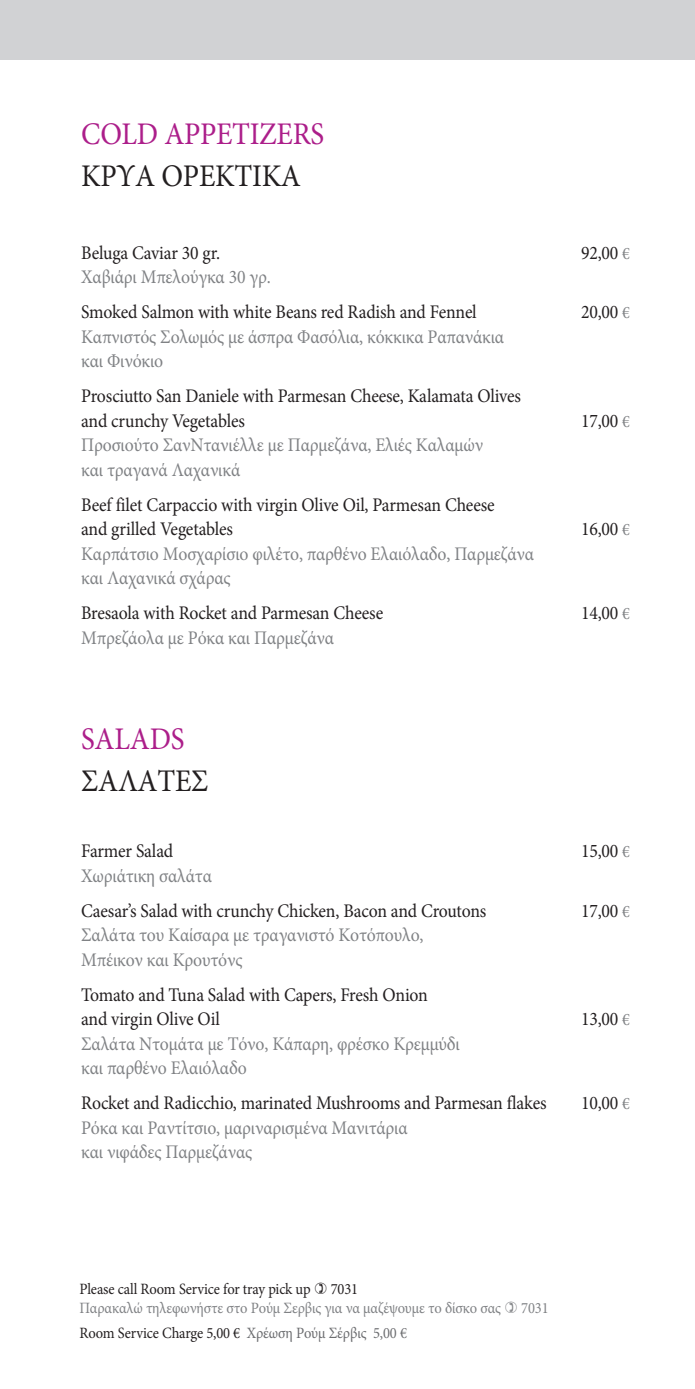
<style>
.page{position:relative;width:695px;height:1389px;background:#fff}
.page>*{position:absolute;margin:0;border:0;box-sizing:border-box;transform-origin:0 0}
.t1{font:31.5px "Minion Pro";letter-spacing:-.01em;color:#ac1e8a;scale:.92 1}
.t2{font:31.5px "Minion Pro";letter-spacing:-.01em;color:#231f20;scale:.92 1}
.t3{font:19.25px/24.5px "Minion Pro";letter-spacing:-.01em;color:#231f20;scale:.92 1}
.t4{font:19.25px/24.5px "Minion Pro";letter-spacing:-.01em;color:#808285;scale:.92 1}
.t5{font:15.75px "Minion Pro";letter-spacing:-.01em;color:#231f20;scale:.92 1}
.t6{font:15.75px "Minion Pro";letter-spacing:-.01em;color:#808285;scale:.92 1}
.s1{font-size:17.5px;color:#808285}
.s2{color:#6c6d70}
</style>
<div class="page">
<div style="left:0;top:0;width:694px;height:60px;background:#d1d2d4"></div>
<h1 class="t1" style="left:81px;top:122px;width:265px">COLD APPetIZeRs</h1>
<h1 class="t2" style="left:81px;top:164px;width:240px">ΚΡΥΑ ΟΡΕΚΤΙΚΑ</h1>
<p class="t3" style="left:81px;top:242px;width:152px">Beluga Caviar 30 gr.</p>
<p class="t3" style="left:581px;top:242px;width:55px">92,00 <span class="s1">€</span></p>
<p class="t4" style="left:81px;top:267px;width:207px">Χαβιάρι Μπελούγκα 30 γρ.</p>
<p class="t3" style="left:81px;top:302px;width:431px">smoked salmon with white Beans red Radish and Fennel</p>
<p class="t3" style="left:581px;top:302px;width:55px">20,00 <span class="s1">€</span></p>
<p class="t4" style="left:81px;top:326px;width:461px">Καπνιστός Σολωμός με άσπρα Φασόλια, κόκκικα Ραπανάκια και Φινόκιο</p>
<p class="t3" style="left:81px;top:386px;width:479px">Prosciutto san Daniele with Parmesan Cheese, Kalamata Olives and crunchy Vegetables</p>
<p class="t3" style="left:581px;top:410px;width:55px">17,00 <span class="s1">€</span></p>
<p class="t4" style="left:81px;top:435px;width:438px">Προσιούτο ΣανΝτανιέλλε με Παρμεζάνα, Ελιές Καλαμών και τραγανά Λαχανικά</p>
<p class="t3" style="left:81px;top:494px;width:451px">Beef filet Carpaccio with virgin Olive Oil, Parmesan Cheese and grilled Vegetables</p>
<p class="t3" style="left:581px;top:519px;width:55px">16,00 <span class="s1">€</span></p>
<p class="t4" style="left:81px;top:543px;width:493px">Καρπάτσιο Μοσχαρίσιο φιλέτο, παρθένο Ελαιόλαδο, Παρμεζάνα και Λαχανικά σχάρας</p>
<p class="t3" style="left:81px;top:603px;width:330px">Bresaola with Rocket and Parmesan Cheese</p>
<p class="t3" style="left:581px;top:603px;width:55px">14,00 <span class="s1">€</span></p>
<p class="t4" style="left:81px;top:627px;width:276px">Μπρεζάολα με Ρόκα και Παρμεζάνα</p>
<h1 class="t1" style="left:81px;top:727px;width:114px">sALADs</h1>
<h1 class="t2" style="left:81px;top:769px;width:140px">ΣΑΛΑΤΕΣ</h1>
<p class="t3" style="left:81px;top:841px;width:102px">Farmer salad</p>
<p class="t3" style="left:581px;top:841px;width:55px">15,00 <span class="s1">€</span></p>
<p class="t4" style="left:81px;top:865px;width:144px">Χωριάτικη σαλάτα</p>
<p class="t3" style="left:81px;top:900px;width:441px">Caesar’s salad with crunchy Chicken, Bacon and Croutons</p>
<p class="t3" style="left:581px;top:900px;width:55px">17,00 <span class="s1">€</span></p>
<p class="t4" style="left:81px;top:925px;width:373px">Σαλάτα του Καίσαρα με τραγανιστό Κοτόπουλο,<br>Μπέικον και Κρουτόνς</p>
<p class="t3" style="left:81px;top:984px;width:378px">tomato and tuna salad with Capers, Fresh Onion and virgin Olive Oil</p>
<p class="t3" style="left:581px;top:1009px;width:55px">13,00 <span class="s1">€</span></p>
<p class="t4" style="left:81px;top:1033px;width:413px">Σαλάτα Ντομάτα με Τόνο, Κάπαρη, φρέσκο Κρεμμύδι και παρθένο Ελαιόλαδο</p>
<p class="t3" style="left:81px;top:1093px;width:507px">Rocket and Radicchio, marinated Mushrooms and Parmesan flakes</p>
<p class="t3" style="left:581px;top:1093px;width:55px">10,00 <span class="s1">€</span></p>
<p class="t4" style="left:81px;top:1117px;width:356px">Ρόκα και Ραντίτσιο, μαριναρισμένα Μανιτάρια και νιφάδες Παρμεζάνας</p>
<p class="t5" style="left:79px;top:1283px;width:253px">Please call Room service for tray pick up</p>
<p class="t5" style="left:331px;top:1283px;width:31px">7031</p>
<p class="t6" style="left:79px;top:1302px;width:459px">Παρακαλώ τηλεφωνήστε στο Ρούμ Σερβις για να μαζέψουμε το δίσκο σας</p>
<p class="t6" style="left:521px;top:1302px;width:31px">7031</p>
<p class="t5" style="left:79px;top:1326px;width:357px">Room service Charge 5,00 € <span class="s2">Χρέωση Ρούμ Σέρβις 5,00 €</span></p>
</div>
